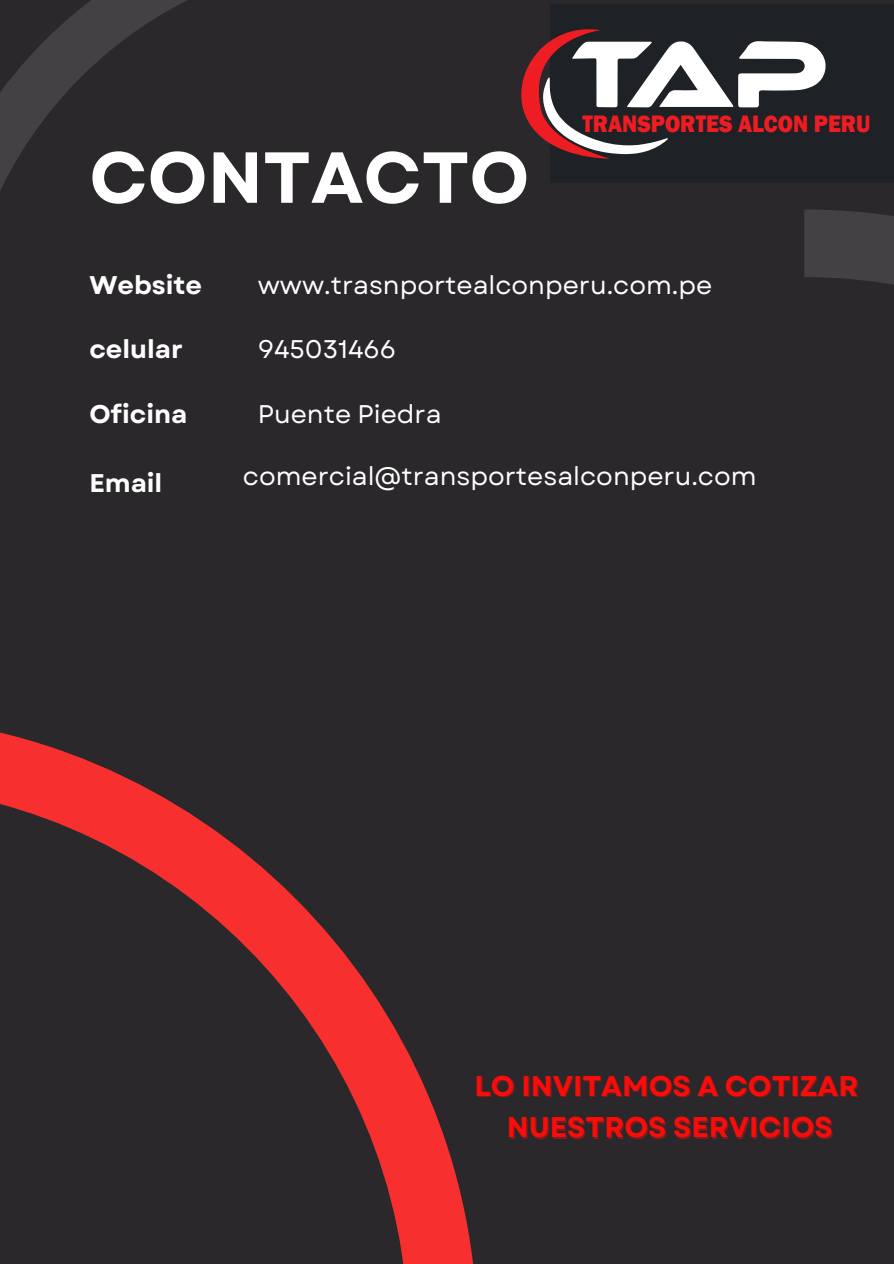
<style>
.page{position:relative;width:894px;height:1264px;background:#fff}
.page>*{position:absolute;margin:0;border:0;box-sizing:border-box;transform-origin:0 0}
.t1{font:700 72px "Garet";color:#fff}
.t2{font:700 28.5px/41.7px "Garet";color:#f90c0a;text-align:center}
.t3{font:25.5px "Garet";color:#fff}
.t4{font:700 25.5px "Garet";color:#fff}
.t5{font:800 24.45px "Franklin Gothic";color:#ee1d23;scale:.9 1}
</style>
<div class="page">
<div style="left:0;top:0;width:893px;height:1263px;background:#2a282a"></div>
<svg style="left:804px;top:209px;width:89px;height:75px;fill:#434143"></svg>
<svg style="left:0;top:0;width:187px;height:191px"></svg>
<svg style="left:0;top:732px;width:473px;height:531px"></svg>
<div style="left:550px;top:5px;width:343px;height:178px;background:#1e2125"></div>
<svg style="left:521px;top:29px;width:305px;height:130px"></svg>
<h1 class="t1" style="left:89px;top:133px;width:441px">CONTACTO</h1>
<p class="t5" style="left:582px;top:108px;width:322px">TRANSPORTES ALCON PERU</p>
<p class="t4" style="left:89px;top:269px;width:114px">Website</p>
<p class="t3" style="left:258px;top:269px;width:456px">www.trasnportealconperu.com.pe</p>
<p class="t4" style="left:89px;top:333px;width:95px">celular</p>
<p class="t3" style="left:258px;top:334px;width:140px">945031466</p>
<p class="t4" style="left:89px;top:398px;width:99px">Oficina</p>
<p class="t3" style="left:258px;top:398px;width:185px">Puente Piedra</p>
<p class="t4" style="left:89px;top:467px;width:74px">Email</p>
<p class="t3" style="left:243px;top:460px;width:515px">comercial@transportesalconperu.com</p>
<p class="t2" style="left:474px;top:1065px;width:385px">LO INVITAMOS A COTIZAR<br>NUESTROS SERVICIOS</p>
</div>
